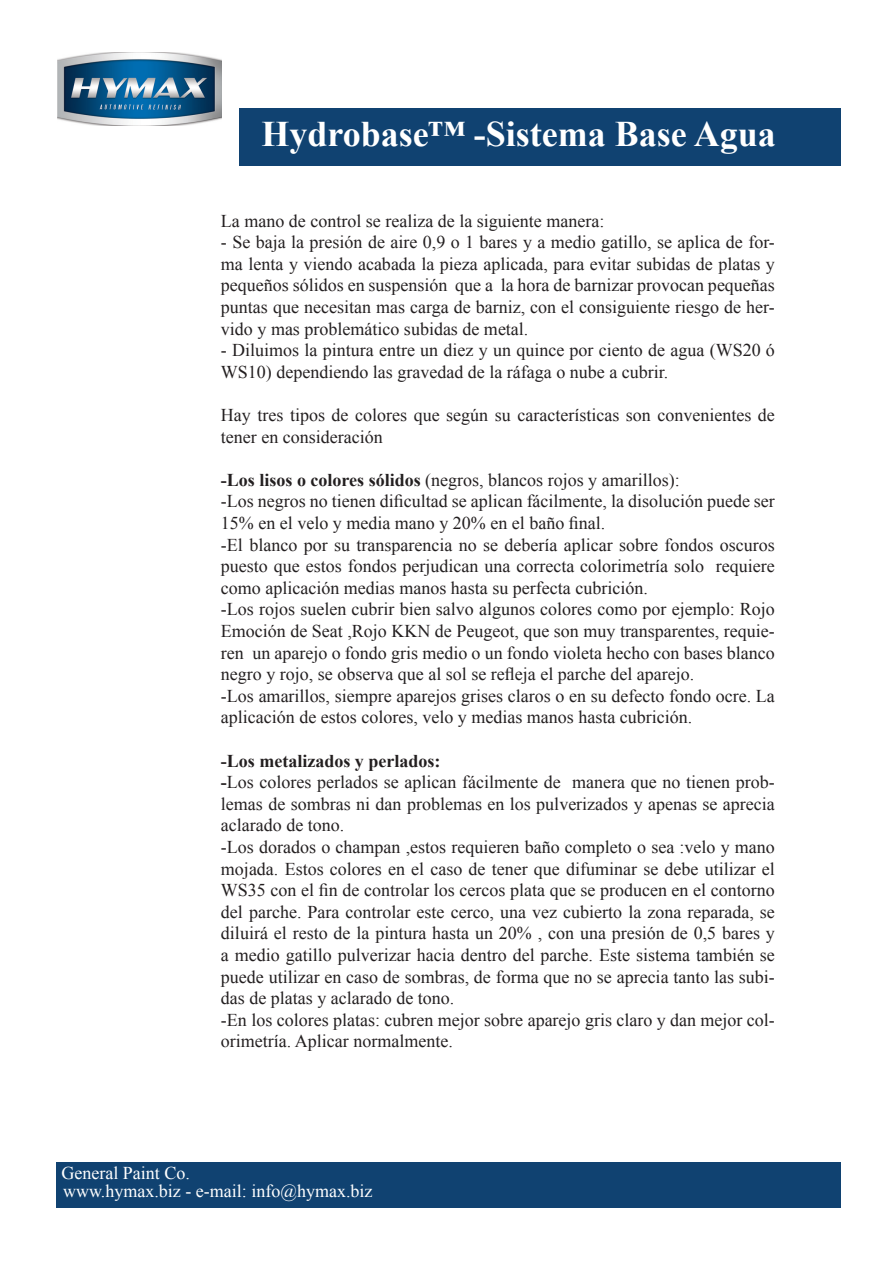
<style>
.page{position:relative;width:893px;height:1263px;background:#fff}
.page>*{position:absolute;margin:0;border:0;box-sizing:border-box;transform-origin:0 0}
.t1{font:700 36px "Times New Roman";color:#fff}
.t2{font:18px/21.6px "Times New Roman";color:#231f20;text-align:justify}
.t3{font:18px "Times New Roman";color:#fff}
.t4{font:700 18px "Times New Roman";color:#231f20}
.s1{font-weight:700}
</style>
<div class="page">
<div style="left:56px;top:1162px;width:784px;height:46px;background:#104271"></div>
<div style="left:239px;top:108px;width:601px;height:58px;background:#104271"></div>
<img style="left:57px;top:53px;width:164px;height:72px">
<p class="t1" style="left:261px;top:109px;width:516px">Hydrobase™ -Sistema Base Agua</p>
<p class="t2" style="left:221px;top:209px;width:385px">La mano de control se realiza de la siguiente manera:</p>
<p class="t2" style="left:221px;top:231px;width:555px">- Se baja la presión de aire 0,9 o 1 bares y a medio gatillo, se aplica de for&shy;ma lenta y viendo acabada la pieza aplicada, para evitar subidas de platas y pequeños sólidos en suspensión que a la hora de barnizar provocan pequeñas puntas que necesitan mas carga de barniz, con el consiguiente riesgo de her&shy;vido y mas problemático subidas de metal.</p>
<p class="t2" style="left:221px;top:339px;width:555px">- Diluimos la pintura entre un diez y un quince por ciento de agua (WS20 ó<br>WS10) dependiendo las gravedad de la ráfaga o nube a cubrir.</p>
<p class="t2" style="left:221px;top:404px;width:555px">Hay tres tipos de colores que según su características son convenientes de tener en consideración</p>
<p class="t2" style="left:221px;top:469px;width:460px"><span class="s1">-Los lisos o colores sólidos</span> (negros, blancos rojos y amarillos):</p>
<p class="t2" style="left:221px;top:490px;width:555px">-Los negros no tienen dificultad se aplican fácilmente, la disolución puede ser<br>15% en el velo y media mano y 20% en el baño final.</p>
<p class="t2" style="left:221px;top:533px;width:555px">-El blanco por su transparencia no se debería aplicar sobre fondos oscuros puesto que estos fondos perjudican una correcta colorimetría solo requiere como aplicación medias manos hasta su perfecta cubrición.</p>
<p class="t2" style="left:221px;top:598px;width:555px">-Los rojos suelen cubrir bien salvo algunos colores como por ejemplo: Rojo Emoción de Seat ,Rojo KKN de Peugeot, que son muy transparentes, requie&shy;ren un aparejo o fondo gris medio o un fondo violeta hecho con bases blanco negro y rojo, se observa que al sol se refleja el parche del aparejo.</p>
<p class="t2" style="left:221px;top:685px;width:555px">-Los amarillos, siempre aparejos grises claros o en su defecto fondo ocre. La aplicación de estos colores, velo y medias manos hasta cubrición.</p>
<p class="t4" style="left:221px;top:748px;width:221px">-Los metalizados y perlados:</p>
<p class="t2" style="left:221px;top:771px;width:555px"><span class="s1">-</span>Los colores perlados se aplican fácilmente de manera que no tienen prob&shy;lemas de sombras ni dan problemas en los pulverizados y apenas se aprecia aclarado de tono.</p>
<p class="t2" style="left:221px;top:836px;width:555px">-Los dorados o champan ,estos requieren baño completo o sea :velo y mano mojada. Estos colores en el caso de tener que difuminar se debe utilizar el WS35 con el fin de controlar los cercos plata que se producen en el contorno del parche. Para controlar este cerco, una vez cubierto la zona reparada, se diluirá el resto de la pintura hasta un 20% , con una presión de 0,5 bares y a medio gatillo pulverizar hacia dentro del parche. Este sistema también se puede utilizar en caso de sombras, de forma que no se aprecia tanto las subi&shy;das de platas y aclarado de tono.</p>
<p class="t2" style="left:221px;top:1009px;width:555px">-En los colores platas: cubren mejor sobre aparejo gris claro y dan mejor col&shy;orimetría. Aplicar normalmente.</p>
<p class="t3" style="left:62px;top:1161px;width:130px">General Paint Co.</p>
<p class="t3" style="left:63px;top:1179px;width:311px">www.hymax.biz - e-mail: info@hymax.biz</p>
</div>
